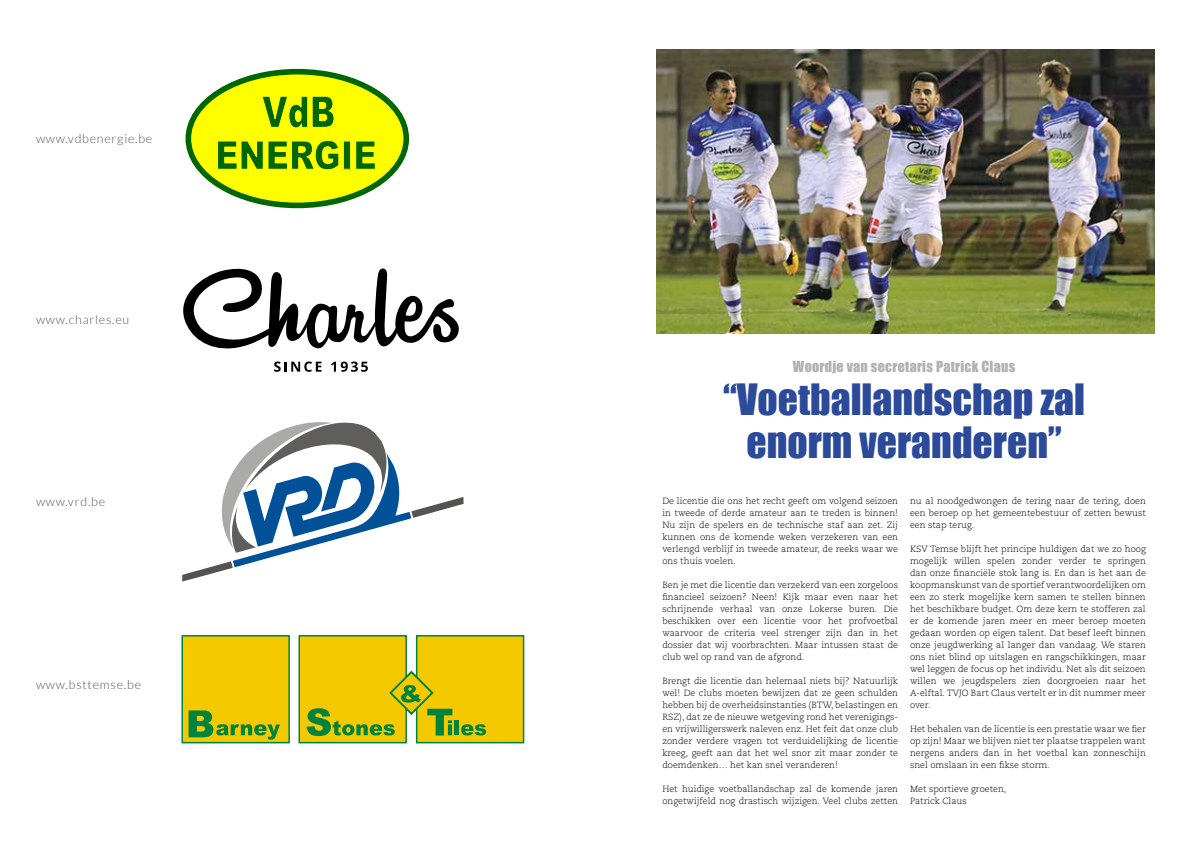
<style>
.page{position:relative;width:1191px;height:842px;background:#fff}
.page>*{position:absolute;margin:0;border:0;box-sizing:border-box;transform-origin:0 0}
.t1{font:39.6px/43px "Impact";color:#2b4a9a;text-align:center}
.t2{font:14px "Impact";letter-spacing:.02em;color:#b2b2b1}
.t3{font:300 12.4px "Lato";letter-spacing:.06em;color:#575656}
.t4{font:300 9px/12px "Caecilia";color:#000;text-align:justify}
</style>
<div class="page">
<svg style="left:183px;top:268px;width:276px;height:81px"></svg>
<svg style="left:274px;top:361px;width:47px;height:11px"></svg>
<svg style="left:331px;top:361px;width:37px;height:11px"></svg>
<div style="left:188px;top:72px;width:218px;height:133px;background:#ff0;border-radius:50%"></div>
<div style="left:185px;top:69px;width:224px;height:139px;border:6px solid #060;border-radius:50%"></div>
<svg style="left:262px;top:96px;width:72px;height:32px"></svg>
<div style="left:343px;top:141px;width:7px;height:28px;background:#060"></div>
<svg style="left:217px;top:140px;width:122px;height:30px"></svg>
<div style="left:343px;top:141px;width:8px;height:28px;border:1px solid #ff0"></div>
<svg style="left:355px;top:141px;width:20px;height:28px"></svg>
<svg style="left:182px;top:422px;width:281px;height:159px"></svg>
<div style="left:182px;top:636px;width:107px;height:107px;background:#f5c900"></div>
<div style="left:181px;top:635px;width:109px;height:108px;border:2px solid #00843d"></div>
<div style="left:299px;top:636px;width:107px;height:107px;background:#f5c900"></div>
<div style="left:298px;top:635px;width:109px;height:108px;border:2px solid #00843d"></div>
<div style="left:417px;top:636px;width:106px;height:107px;background:#f5c900"></div>
<div style="left:416px;top:635px;width:108px;height:108px;border:2px solid #00843d"></div>
<svg style="left:188px;top:710px;width:92px;height:30px"></svg>
<hr style="left:455px;top:720px;width:4px;height:15px;background:#00843d">
<svg style="left:461px;top:724px;width:25px;height:11px"></svg>
<svg style="left:306px;top:669px;width:146px;height:67px"></svg>
<img style="left:656px;top:50px;width:499px;height:283px">
<h3 class="t3" style="left:36px;top:132px;width:118px">www.vdbenergie.be</h3>
<h3 class="t3" style="left:36px;top:313px;width:95px">www.charles.eu</h3>
<h3 class="t3" style="left:36px;top:495px;width:71px">www.vrd.be</h3>
<h3 class="t3" style="left:36px;top:678px;width:107px">www.bsttemse.be</h3>
<h2 class="t2" style="left:793px;top:356px;width:224px">Woordje van secretaris Patrick Claus</h2>
<h1 class="t1" style="left:723px;top:377px;width:363px">“Voetballandschap zal enorm veranderen”</h1>
<p class="t4" style="left:662px;top:495px;width:237px">De licentie die ons het recht geeft om volgend seizoen in tweede of derde amateur aan te treden is binnen!<br>Nu zijn de spelers en de technische staf aan zet. Zij kunnen ons de komende weken verzekeren van een verlengd verblijf in tweede amateur, de reeks waar we ons thuis voelen.</p>
<p class="t4" style="left:662px;top:579px;width:237px">Ben je met die licentie dan verzekerd van een zorgeloos financieel seizoen? Neen! Kijk maar even naar het schrijnende verhaal van onze Lokerse buren. Die beschikken over een licentie voor het profvoetbal waarvoor de criteria veel strenger zijn dan in het dossier dat wij voorbrachten. Maar intussen staat de club wel op rand van de afgrond.</p>
<p class="t4" style="left:662px;top:675px;width:237px">Brengt die licentie dan helemaal niets bij? Natuurlijk wel! De clubs moeten bewijzen dat ze geen schulden hebben bij de overheidsinstanties (BTW, belastingen en RSZ), dat ze de nieuwe wetgeving rond het verenigings&shy;en vrijwilligerswerk naleven enz. Het feit dat onze club zonder verdere vragen tot verduidelijking de licentie kreeg, geeft aan dat het wel snor zit maar zonder te doemdenken… het kan snel veranderen!</p>
<p class="t4" style="left:662px;top:783px;width:237px">Het huidige voetballandschap zal de komende jaren ongetwijfeld nog drastisch wijzigen. Veel clubs zetten</p>
<p class="t4" style="left:910px;top:495px;width:237px">nu al noodgedwongen de tering naar de tering, doen een beroep op het gemeentebestuur of zetten bewust een stap terug.</p>
<p class="t4" style="left:910px;top:543px;width:237px">KSV Temse blijft het principe huldigen dat we zo hoog mogelijk willen spelen zonder verder te springen dan onze financiële stok lang is. En dan is het aan de koopmanskunst van de sportief verantwoordelijken om een zo sterk mogelijke kern samen te stellen binnen het beschikbare budget. Om deze kern te stofferen zal er de komende jaren meer en meer beroep moeten gedaan worden op eigen talent. Dat besef leeft binnen onze jeugdwerking al langer dan vandaag. We staren ons niet blind op uitslagen en rangschikkingen, maar wel leggen de focus op het individu. Net als dit seizoen willen we jeugdspelers zien doorgroeien naar het A-elftal. TVJO Bart Claus vertelt er in dit nummer meer over.</p>
<p class="t4" style="left:910px;top:723px;width:237px">Het behalen van de licentie is een prestatie waar we fier op zijn! Maar we blijven niet ter plaatse trappelen want nergens anders dan in het voetbal kan zonneschijn snel omslaan in een fikse storm.</p>
<p class="t4" style="left:910px;top:783px;width:98px">Met sportieve groeten,<br>Patrick Claus</p>
</div>
